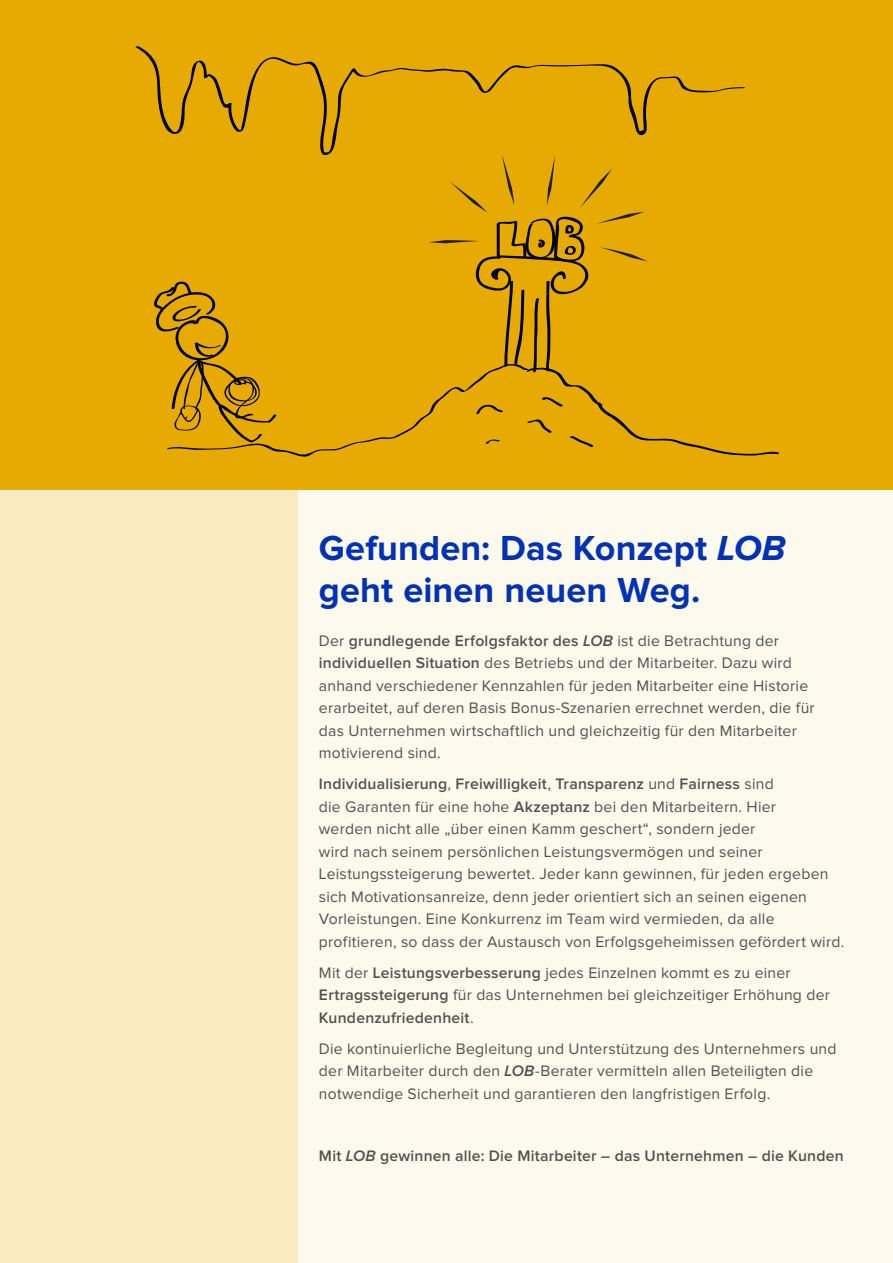
<style>
.page{position:relative;width:893px;height:1263px;background:#fdf9ed}
.page>*{position:absolute;margin:0;border:0;box-sizing:border-box;transform-origin:0 0}
.page_headline_24_28{font:700 36px/42px "Proxima Nova";letter-spacing:.005em;color:#0032b9}
.body_10_5_15{font:15.75px/22.5px "Proxima Nova";letter-spacing:.015em;color:#55524e}
.body_10_5_15-2{font:600 15.75px "Proxima Nova";letter-spacing:.015em;color:#55524e}
.s1{font-style:italic}
.s2{font-weight:600}
.s3{font-weight:600;font-style:italic}
</style>
<div class="page">
<div style="left:0;top:436px;width:298px;height:827px;background:#f9eabf"></div>
<div style="left:0;top:0;width:893px;height:489px;background:#e6aa00"></div>
<svg style="left:135px;top:46px;width:610px;height:108px"></svg>
<svg style="left:154px;top:154px;width:625px;height:303px"></svg>
<p class="page_headline_24_28" style="left:319px;top:528px;width:468px">Gefunden: Das Konzept <span class="s1">LOB </span>geht einen neuen Weg.</p>
<p class="body_10_5_15" style="left:319px;top:630px;width:497px">Der <span class="s2">grundlegende Erfolgsfaktor des</span> <span class="s3">LOB</span> ist die Betrachtung der <span class="s2">individuellen Situation</span> des Betriebs und der Mitarbeiter. Dazu wird anhand verschiedener Kennzahlen für jeden Mitarbeiter eine Historie erarbeitet, auf deren Basis Bonus-Szenarien errechnet werden, die für das Unternehmen wirtschaftlich und gleichzeitig für den Mitarbeiter motivierend sind.</p>
<p class="body_10_5_15" style="left:319px;top:773px;width:527px"><span class="s2">Individualisierung</span>, <span class="s2">Freiwilligkeit</span>, <span class="s2">Transparenz</span> und <span class="s2">Fairness</span> sind<br>die Garanten für eine hohe <span class="s2">Akzeptanz</span> bei den Mitarbeitern. Hier<br>werden nicht alle „über einen Kamm geschert“, sondern jeder<br>wird nach seinem persönlichen Leistungsvermögen und seiner Leistungssteigerung bewertet. Jeder kann gewinnen, für jeden ergeben sich Motivationsanreize, denn jeder orientiert sich an seinen eigenen Vorleistungen. Eine Konkurrenz im Team wird vermieden, da alle profitieren, so dass der Austausch von Erfolgsgeheimissen gefördert wird.</p>
<p class="body_10_5_15" style="left:319px;top:962px;width:513px">Mit der <span class="s2">Leistungsverbesserung</span> jedes Einzelnen kommt es zu einer<br><span class="s2">Ertragssteigerung</span> für das Unternehmen bei gleichzeitiger Erhöhung der<br><span class="s2">Kundenzufriedenheit</span>.</p>
<p class="body_10_5_15" style="left:319px;top:1038px;width:519px">Die kontinuierliche Begleitung und Unterstützung des Unternehmers und der Mitarbeiter durch den <span class="s3">LOB</span>-Berater vermitteln allen Beteiligten die notwendige Sicherheit und garantieren den langfristigen Erfolg.</p>
<p class="body_10_5_15-2" style="left:319px;top:1147px;width:526px">Mit <span class="s1">LOB</span> gewinnen alle: Die Mitarbeiter – das Unternehmen – die Kunden</p>
</div>
